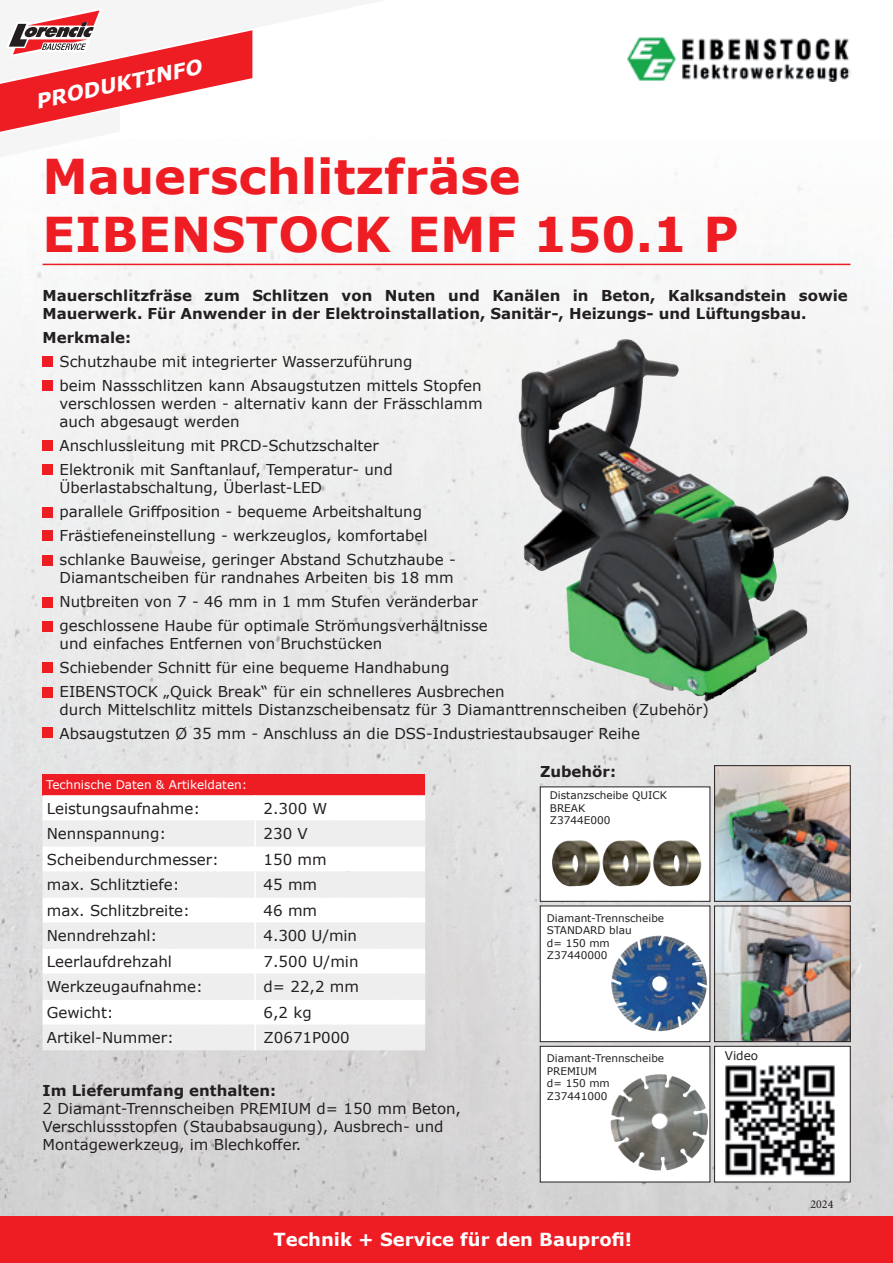
<style>
.page{position:relative;width:893px;height:1263px;background:#fff}
.page>*{position:absolute;margin:0;border:0;box-sizing:border-box;transform-origin:0 0}
.t1{font:700 48px/57.6px "Verdana";color:#ee1d23}
.t2{font:italic 700 20.25px "Verdana";color:#fff}
.t3{font:700 18px "Verdana";color:#fff}
.t4{font:15px/18px "Verdana";color:#231f20}
.t5{font:700 15px/18px "Verdana";color:#231f20}
.t6{font:12px "Verdana";color:#fff}
.t7{font:12px "Verdana";color:#231f20}
.t8{font:12px "Minion Pro";color:#231f20}
.t9{font:10.5px/12.6px "Verdana";color:#231f20}
</style>
<div class="page">
<img style="left:0;top:70px;width:893px;height:1146px">
<div style="left:0;top:1216px;width:893px;height:47px;background:#ee1d23"></div>
<svg style="left:0;top:10px;width:387px;height:147px"></svg>
<hr style="left:43px;top:264px;width:807px;height:1px;background:#ee1d23">
<div style="left:43px;top:774px;width:382px;height:21px;background:#ee1d23"></div>
<svg style="left:43px;top:795px;width:382px;height:26px"></svg>
<svg style="left:43px;top:821px;width:382px;height:229px;fill:#eeeeef"></svg>
<hr style="left:254px;top:795px;width:2px;height:26px;background:#fff">
<hr style="left:254px;top:821px;width:2px;height:25px;background:#fff">
<hr style="left:254px;top:846px;width:2px;height:26px;background:#fff">
<hr style="left:254px;top:872px;width:2px;height:25px;background:#fff">
<hr style="left:254px;top:897px;width:2px;height:26px;background:#fff">
<hr style="left:254px;top:923px;width:2px;height:25px;background:#fff">
<hr style="left:254px;top:948px;width:2px;height:26px;background:#fff">
<hr style="left:254px;top:974px;width:2px;height:25px;background:#fff">
<hr style="left:254px;top:999px;width:2px;height:26px;background:#fff">
<hr style="left:254px;top:1025px;width:2px;height:25px;background:#fff">
<img style="left:627px;top:37px;width:223px;height:45px">
<div style="left:43px;top:356px;width:10px;height:11px;background:#ee1d23"></div>
<div style="left:43px;top:381px;width:10px;height:10px;background:#ee1d23"></div>
<div style="left:43px;top:465px;width:10px;height:10px;background:#ee1d23"></div>
<div style="left:43px;top:440px;width:10px;height:11px;background:#ee1d23"></div>
<div style="left:43px;top:507px;width:10px;height:11px;background:#ee1d23"></div>
<div style="left:43px;top:530px;width:10px;height:11px;background:#ee1d23"></div>
<div style="left:43px;top:555px;width:10px;height:11px;background:#ee1d23"></div>
<div style="left:43px;top:597px;width:10px;height:11px;background:#ee1d23"></div>
<img style="left:518px;top:342px;width:197px;height:360px">
<div style="left:43px;top:687px;width:10px;height:10px;background:#ee1d23"></div>
<div style="left:43px;top:621px;width:10px;height:11px;background:#ee1d23"></div>
<div style="left:43px;top:662px;width:10px;height:11px;background:#ee1d23"></div>
<img style="left:716px;top:908px;width:132px;height:132px">
<div style="left:714px;top:906px;width:136px;height:136px;border:1px solid #231f20"></div>
<div style="left:715px;top:1046px;width:135px;height:136px;background:#fff"></div>
<div style="left:714px;top:1046px;width:136px;height:136px;border:1px solid #231f20"></div>
<img style="left:725px;top:1065px;width:110px;height:111px">
<img style="left:716px;top:767px;width:132px;height:132px">
<div style="left:714px;top:765px;width:136px;height:136px;border:1px solid #231f20"></div>
<div style="left:43px;top:727px;width:10px;height:11px;background:#ee1d23"></div>
<div style="left:540px;top:787px;width:170px;height:114px;background:#fff"></div>
<img style="left:552px;top:840px;width:149px;height:46px">
<svg style="left:542px;top:908px;width:166px;height:132px"></svg>
<img style="left:611px;top:937px;width:38px;height:85px">
<div style="left:540px;top:906px;width:170px;height:136px;border:1px solid #231f20"></div>
<svg style="left:542px;top:1048px;width:166px;height:132px"></svg>
<img style="left:623px;top:1074px;width:37px;height:24px">
<div style="left:540px;top:1046px;width:170px;height:136px;border:1px solid #231f20"></div>
<h2 class="t2" style="left:33px;top:87px;width:171px;rotate:-12deg">PRODUKTINFO</h2>
<h1 class="t1" style="left:43px;top:147px;width:698px">Mauerschlitzfräse<br>EIBENSTOCK EMF 150.1 P</h1>
<p class="t5" style="left:43px;top:286px;width:807px">Mauerschlitzfräse zum Schlitzen von Nuten und Kanälen in Beton, Kalksandstein sowie<br>Mauerwerk. Für Anwender in der Elektroinstallation, Sanitär-, Heizungs- und Lüftungsbau.</p>
<p class="t5" style="left:43px;top:328px;width:90px">Merkmale:</p>
<p class="t4" style="left:43px;top:352px;width:371px">• Schutzhaube mit integrierter Wasserzuführung</p>
<p class="t4" style="left:60px;top:376px;width:425px;text-align:justify;text-indent:-17px">• beim Nassschlitzen kann Absaugstutzen mittels Stopfen verschlossen werden - alternativ kann der Frässchlamm auch abgesaugt werden</p>
<p class="t4" style="left:43px;top:436px;width:338px">• Anschlussleitung mit PRCD-Schutzschalter</p>
<p class="t4" style="left:60px;top:460px;width:335px;text-indent:-17px">• Elektronik mit Sanftanlauf, Temperatur- und<br>Überlastabschaltung, Überlast-LED</p>
<p class="t4" style="left:43px;top:502px;width:381px">• parallele Griffposition - bequeme Arbeitshaltung</p>
<p class="t4" style="left:43px;top:526px;width:387px">• Frästiefeneinstellung - werkzeuglos, komfortabel</p>
<p class="t4" style="left:43px;top:550px;width:415px;text-align:right">• schlanke Bauweise, geringer Abstand Schutzhaube -<br>Diamantscheiben für randnahes Arbeiten bis 18 mm</p>
<p class="t4" style="left:43px;top:592px;width:437px">• Nutbreiten von 7 - 46 mm in 1 mm Stufen veränderbar</p>
<p class="t4" style="left:60px;top:616px;width:430px;text-indent:-17px">• geschlossene Haube für optimale Strömungsverhältnisse und einfaches Entfernen von Bruchstücken</p>
<p class="t4" style="left:43px;top:658px;width:409px">• Schiebender Schnitt für eine bequeme Handhabung</p>
<p class="t4" style="left:60px;top:682px;width:651px;text-indent:-17px">• EIBENSTOCK „Quick Break“ für ein schnelleres Ausbrechen<br>durch Mittelschlitz mittels Distanzscheibensatz für 3 Diamanttrennscheiben (Zubehör)</p>
<p class="t4" style="left:43px;top:724px;width:599px">• Absaugstutzen Ø 35 mm - Anschluss an die DSS-Industriestaubsauger Reihe</p>
<p class="t6" style="left:46px;top:776px;width:202px">Technische Daten &amp; Artikeldaten:</p>
<p class="t4" style="left:47px;top:799px;width:155px">Leistungsaufnahme:</p>
<p class="t4" style="left:264px;top:799px;width:65px">2.300 W</p>
<p class="t4" style="left:47px;top:825px;width:121px">Nennspannung:</p>
<p class="t4" style="left:264px;top:825px;width:46px">230 V</p>
<p class="t4" style="left:47px;top:850px;width:174px">Scheibendurchmesser:</p>
<p class="t4" style="left:264px;top:850px;width:65px">150 mm</p>
<p class="t4" style="left:47px;top:876px;width:134px">max. Schlitztiefe:</p>
<p class="t4" style="left:264px;top:876px;width:55px">45 mm</p>
<p class="t4" style="left:47px;top:901px;width:145px">max. Schlitzbreite:</p>
<p class="t4" style="left:264px;top:901px;width:55px">46 mm</p>
<p class="t4" style="left:47px;top:927px;width:112px">Nenndrehzahl:</p>
<p class="t4" style="left:264px;top:927px;width:95px">4.300 U/min</p>
<p class="t4" style="left:47px;top:952px;width:127px">Leerlaufdrehzahl</p>
<p class="t4" style="left:264px;top:952px;width:96px">7.500 U/min</p>
<p class="t4" style="left:47px;top:978px;width:158px">Werkzeugaufnahme:</p>
<p class="t4" style="left:264px;top:978px;width:97px">d= 22,2 mm</p>
<p class="t4" style="left:47px;top:1003px;width:68px">Gewicht:</p>
<p class="t4" style="left:264px;top:1003px;width:50px">6,2 kg</p>
<p class="t4" style="left:47px;top:1029px;width:129px">Artikel-Nummer:</p>
<p class="t4" style="left:264px;top:1029px;width:88px">Z0671P000</p>
<p class="t5" style="left:43px;top:1081px;width:235px">Im Lieferumfang enthalten:</p>
<p class="t4" style="left:43px;top:1099px;width:420px">2 Diamant-Trennscheiben PREMIUM d= 150 mm Beton,<br>Verschlussstopfen (Staubabsaugung), Ausbrech- und<br>Montagewerkzeug, im Blechkoffer.</p>
<p class="t5" style="left:540px;top:762px;width:77px">Zubehör:</p>
<p class="t9" style="left:550px;top:789px;width:119px">Distanzscheibe QUICK<br>BREAK<br>Z3744E000</p>
<p class="t9" style="left:547px;top:911px;width:119px">Diamant-Trennscheibe<br>STANDARD blau<br>d= 150 mm<br>Z37440000</p>
<p class="t9" style="left:547px;top:1052px;width:119px">Diamant-Trennscheibe<br>PREMIUM<br>d= 150 mm<br>Z37441000</p>
<p class="t3" style="left:273px;top:1227px;width:360px">Technik + Service für den Bauprofi!</p>
<p class="t7" style="left:725px;top:1047px;width:35px">Video</p>
<p class="t8" style="left:810px;top:1196px;width:25px">2024</p>
</div>
